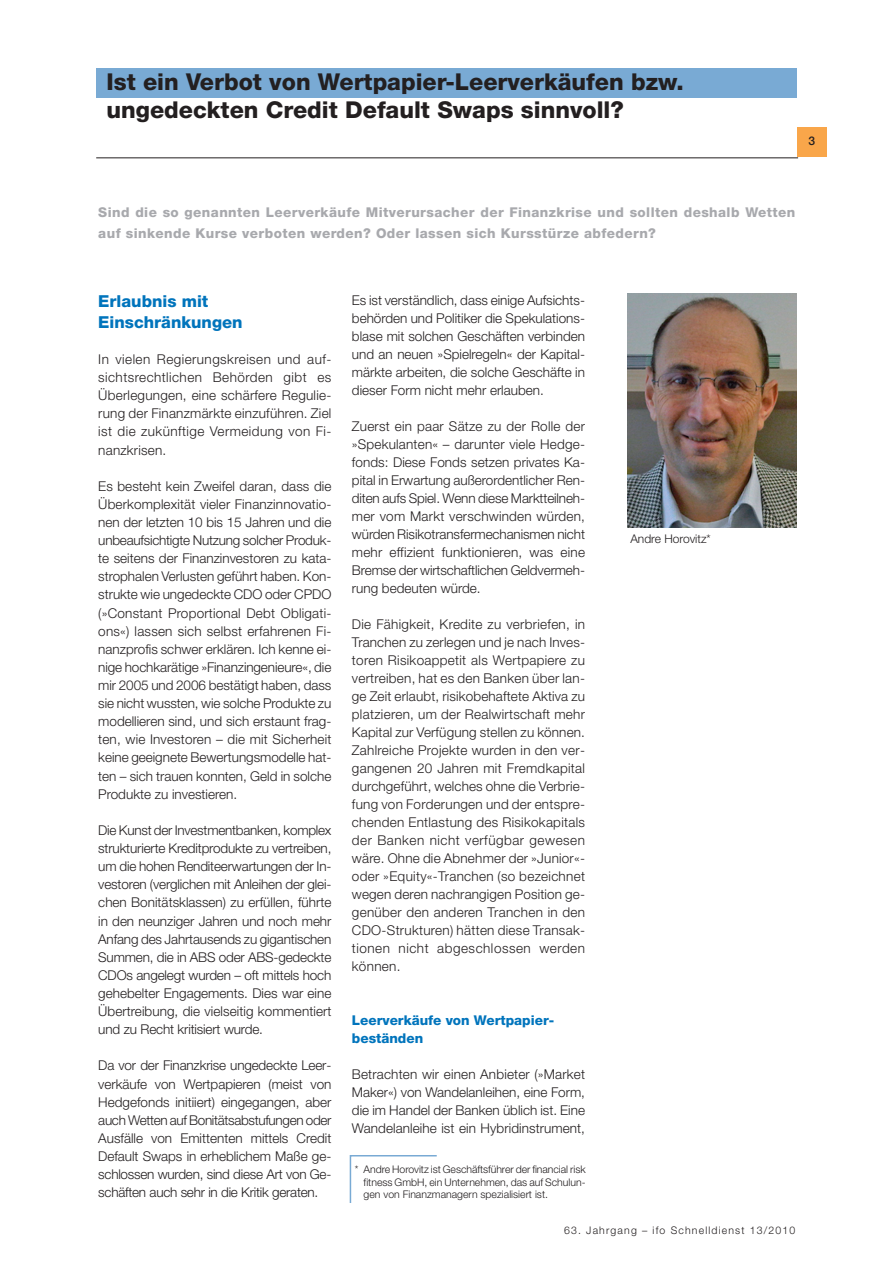
<style>
.page{position:relative;width:893px;height:1263px;background:#fff}
.page>*{position:absolute;margin:0;border:0;box-sizing:border-box;transform-origin:0 0}
.t1{font:800 23.25px "Helvetica Neue LT Std";color:#231f20}
.t2{font:800 16.5px/21.1px "Helvetica Neue LT Std";color:#0074bc}
.t3{font:300 13.5px/18.1px "Helvetica Neue LT Std";color:#231f20;text-align:justify}
.t4{font:800 13.5px/21px "Helvetica Neue LT Std";letter-spacing:.03em;color:#a8a9ad}
.t5{font:800 13.5px/18px "Helvetica Neue LT Std";color:#0074bc}
.t6{font:300 12px "Helvetica Neue LT Std";color:#231f20}
.t7{font:500 12px "Helvetica Neue LT Std";color:#231f20}
.t8{font:300 10.5px/12.8px "Helvetica Neue LT Std";color:#231f20;text-align:justify}
.t9{font:300 10.5px "Helvetica Neue LT Std";letter-spacing:.11em;color:#231f20}
</style>
<div class="page">
<hr style="left:96px;top:157px;width:702px;height:1px;background:#231f20">
<div style="left:796px;top:128px;width:30px;height:29px;background:#f9a64a"></div>
<div style="left:97px;top:68px;width:699px;height:30px;background:#79aad4"></div>
<img style="left:627px;top:293px;width:169px;height:234px">
<svg style="left:349px;top:1155px;width:88px;height:48px"></svg>
<h1 class="t1" style="left:106px;top:73px;width:578px">Ist ein Verbot von Wertpapier-Leerverkäufen bzw.</h1>
<h1 class="t1" style="left:106px;top:101px;width:519px">ungedeckten Credit Default Swaps sinnvoll?</h1>
<p class="t7" style="left:808px;top:136px;width:8px">3</p>
<p class="t4" style="left:98px;top:203px;width:698px">Sind die so genannten Leerverkäufe Mitverursacher der Finanzkrise und sollten deshalb Wetten auf sinkende Kurse verboten werden? Oder lassen sich Kursstürze abfedern?</p>
<p class="t2" style="left:98px;top:292px;width:146px">Erlaubnis mit<br>Einschränkungen</p>
<p class="t3" style="left:98px;top:351px;width:234px">In vielen Regierungskreisen und auf&shy;sichtsrechtlichen Behörden gibt es Überlegungen, eine schärfere Regulie&shy;rung der Finanzmärkte einzuführen. Ziel ist die zukünftige Vermeidung von Fi&shy;nanzkrisen.</p>
<p class="t3" style="left:98px;top:478px;width:235px">Es besteht kein Zweifel daran, dass die Überkomplexität vieler Finanzinnovatio&shy;nen der letzten 10 bis 15 Jahren und die unbeaufsichtigte Nutzung solcher Produk&shy;te seitens der Finanzinvestoren zu kata&shy;strophalen Verlusten geführt haben. Kon&shy;strukte wie ungedeckte CDO oder CPDO (»Constant Proportional Debt Obligati&shy;ons«) lassen sich selbst erfahrenen Fi&shy;nanzprofis schwer erklären. Ich kenne ei&shy;nige hochkarätige »Finanzingenieure«, die mir 2005 und 2006 bestätigt haben, dass sie nicht wussten, wie solche Produkte zu modellieren sind, und sich erstaunt frag&shy;ten, wie Investoren – die mit Sicherheit keine geeignete Bewertungsmodelle hat&shy;ten – sich trauen konnten, Geld in solche Produkte zu investieren.</p>
<p class="t3" style="left:98px;top:822px;width:235px">Die Kunst der Investmentbanken, komplex strukturierte Kreditprodukte zu vertreiben, um die hohen Renditeerwartungen der In&shy;vestoren (verglichen mit Anleihen der glei&shy;chen Bonitätsklassen) zu erfüllen, führte in den neunziger Jahren und noch mehr Anfang des Jahrtausends zu gigantischen Summen, die in ABS oder ABS-gedeckte CDOs angelegt wurden – oft mittels hoch gehebelter Engagements. Dies war eine Übertreibung, die vielseitig kommentiert und zu Recht kritisiert wurde.</p>
<p class="t3" style="left:98px;top:1058px;width:235px">Da vor der Finanzkrise ungedeckte Leer&shy;verkäufe von Wertpapieren (meist von Hedgefonds initiiert) eingegangen, aber auch Wetten auf Bonitätsabstufungen oder Ausfälle von Emittenten mittels Credit Default Swaps in erheblichem Maße ge&shy;schlossen wurden, sind diese Art von Ge&shy;schäften auch sehr in die Kritik geraten.</p>
<p class="t3" style="left:352px;top:292px;width:235px">Es ist verständlich, dass einige Aufsichts&shy;behörden und Politiker die Spekulations&shy;blase mit solchen Geschäften verbinden und an neuen »Spielregeln« der Kapital&shy;märkte arbeiten, die solche Geschäfte in dieser Form nicht mehr erlauben.</p>
<p class="t3" style="left:352px;top:418px;width:235px">Zuerst ein paar Sätze zu der Rolle der »Spekulanten« – darunter viele Hedge&shy;fonds: Diese Fonds setzen privates Ka&shy;pital in Erwartung außerordentlicher Ren&shy;diten aufs Spiel. Wenn diese Marktteilneh&shy;mer vom Markt verschwinden würden, würden Risikotransfermechanismen nicht mehr effizient funktionieren, was eine Bremse der wirtschaftlichen Geldvermeh&shy;rung bedeuten würde.</p>
<p class="t3" style="left:352px;top:616px;width:234px">Die Fähigkeit, Kredite zu verbriefen, in Tranchen zu zerlegen und je nach Inves&shy;toren Risikoappetit als Wertpapiere zu vertreiben, hat es den Banken über lan&shy;ge Zeit erlaubt, risikobehaftete Aktiva zu platzieren, um der Realwirtschaft mehr Kapital zur Verfügung stellen zu können.<br>Zahlreiche Projekte wurden in den ver&shy;gangenen 20 Jahren mit Fremdkapital durchgeführt, welches ohne die Verbrie&shy;fung von Forderungen und der entspre&shy;chenden Entlastung des Risikokapitals der Banken nicht verfügbar gewesen wäre. Ohne die Abnehmer der »Junior«- oder »Equity«-Tranchen (so bezeichnet wegen deren nachrangigen Position ge&shy;genüber den anderen Tranchen in den CDO-Strukturen) hätten diese Transak&shy;tionen nicht abgeschlossen werden können.</p>
<p class="t5" style="left:352px;top:1012px;width:204px">Leerverkäufe von Wertpapier&shy;beständen</p>
<p class="t3" style="left:352px;top:1066px;width:235px">Betrachten wir einen Anbieter (»Market Maker«) von Wandelanleihen, eine Form, die im Handel der Banken üblich ist. Eine Wandelanleihe ist ein Hybridinstrument,</p>
<p class="t8" style="left:363px;top:1164px;width:223px;text-indent:-9px">* Andre Horovitz ist Geschäftsführer der financial risk fitness GmbH, ein Unternehmen, das auf Schulun&shy;gen von Finanzmanagern spezialisiert ist.</p>
<p class="t6" style="left:630px;top:535px;width:82px">Andre Horovitz*</p>
<p class="t9" style="left:564px;top:1227px;width:233px">63. Jahrgang – ifo Schnelldienst 13/2010</p>
</div>
